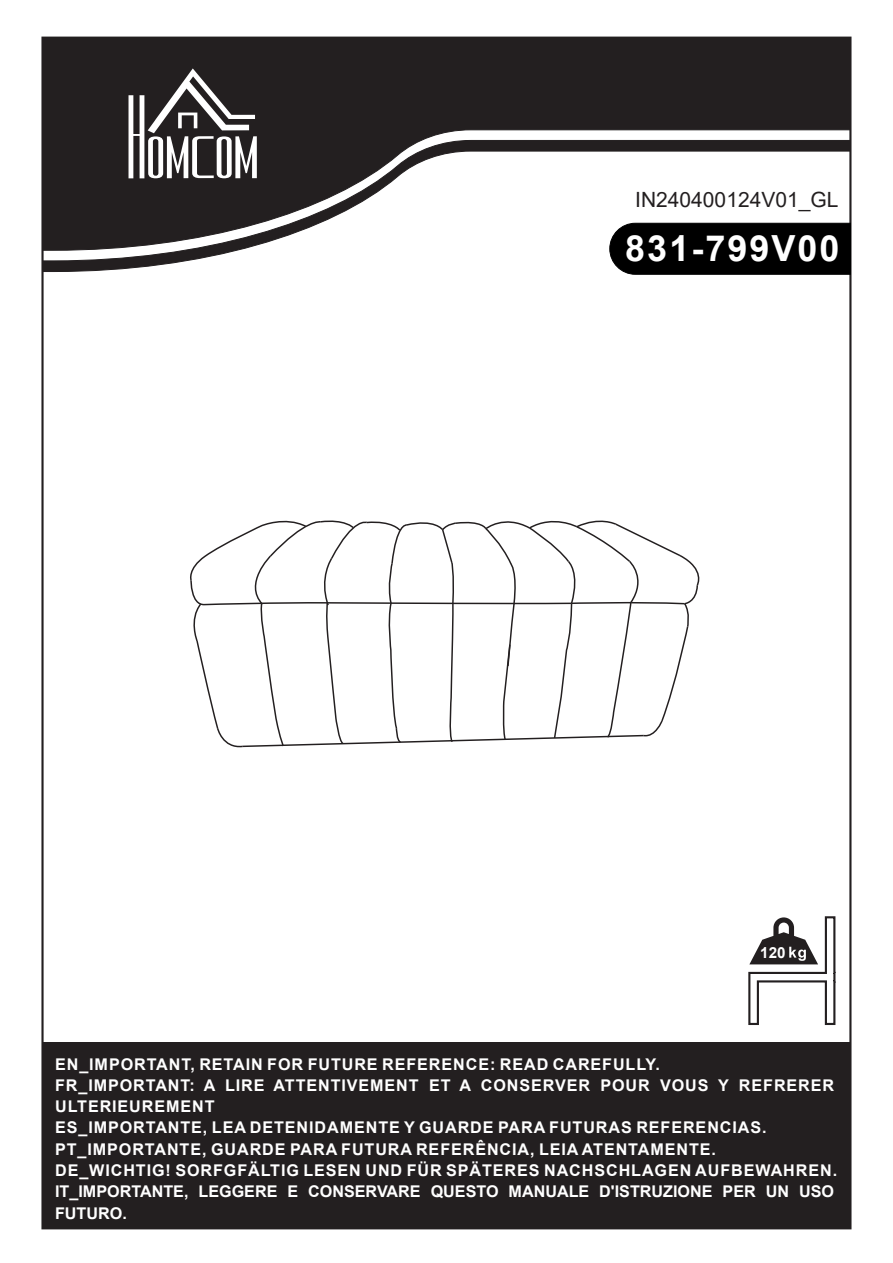
<style>
.page{position:relative;width:893px;height:1263px;background:#fff}
.page>*{position:absolute;margin:0;border:0;box-sizing:border-box;transform-origin:0 0}
.t1{font:700 36px "Arial";letter-spacing:.055em;color:#fff}
.t2{font:21px "Arial";color:#231f20}
.t3{font:700 16.2px/21.3px "Arial";letter-spacing:.055em;color:#fff}
.t4{font:700 15.3px "Arial";color:#fff}
</style>
<div class="page">
<div style="left:42px;top:37px;width:809px;height:103px;background:#231f20"></div>
<svg style="left:42px;top:140px;width:809px;height:132px"></svg>
<svg style="left:129px;top:68px;width:128px;height:110px"></svg>
<div style="left:43px;top:1042px;width:807px;height:186px;background:#231f20"></div>
<svg style="left:609px;top:222px;width:242px;height:53px;background:#0a0a0a"></svg>
<svg style="left:190px;top:520px;width:510px;height:228px"></svg>
<svg style="left:748px;top:916px;width:88px;height:109px"></svg>
<p class="t2" style="left:635px;top:185px;width:205px">IN240400124V01_GL</p>
<h1 class="t1" style="left:625px;top:223px;width:216px">831-799V00</h1>
<p class="t4" style="left:760px;top:941px;width:27px">120</p>
<p class="t3" style="left:55px;top:1053px;width:784px">EN_IMPORTANT, RETAIN FOR FUTURE REFERENCE: READ CAREFULLY.<br>FR_IMPORTANT: A LIRE ATTENTIVEMENT ET A CONSERVER POUR VOUS Y REFRERER ULTERIEUREMENT<br>ES_IMPORTANTE, LEA DETENIDAMENTE Y GUARDE PARA FUTURAS REFERENCIAS.<br>PT_IMPORTANTE, GUARDE PARA FUTURA REFERÊNCIA, LEIA ATENTAMENTE.<br>DE_WICHTIG! SORFGFÄLTIG LESEN UND FÜR SPÄTERES NACHSCHLAGEN AUFBEWAHREN.<br>IT_IMPORTANTE, LEGGERE E CONSERVARE QUESTO MANUALE D'ISTRUZIONE PER UN USO FUTURO.</p>
</div>
